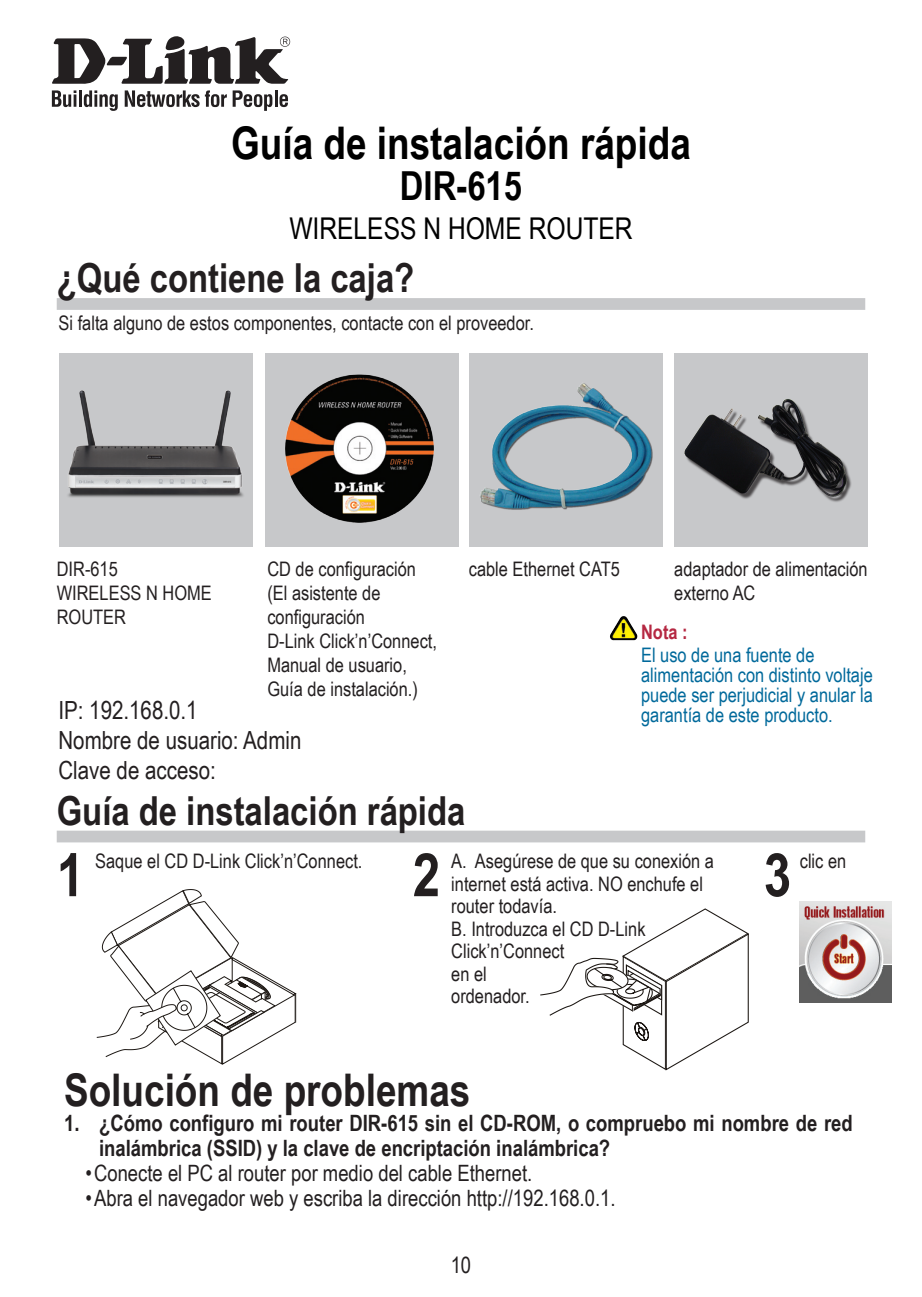
<style>
.page{position:relative;width:922px;height:1297px;background:#fff}
.page>*{position:absolute;margin:0;border:0;box-sizing:border-box;transform-origin:0 0}
.t1{font:700 60px "Arial Narrow";color:#231f20}
.t2{font:700 45px "Arial Narrow";color:#000}
.t3{font:700 45px "Arial Narrow";color:#231f20}
.t4{font:700 40px "Arial Narrow";color:#231f20}
.t5{font:700 40px "Arial Narrow";color:#000}
.t6{font:30px "Arial Narrow";color:#000}
.t7{font:25px/30px "Arial Narrow";color:#231f20}
.t8{font:700 22.5px/25px "Arial Narrow";color:#231f20}
.t9{font:22.5px "Arial Narrow";color:#231f20}
.t10{font:20px/24px "Arial Narrow";color:#231f20}
.t11{font:20px/20px "Arial Narrow";color:#00699b}
.t12{font:700 20px "Arial Narrow";color:#b52842}
</style>
<div class="page">
<svg style="left:52px;top:90px;width:24px;height:17px"></svg>
<hr style="left:79px;top:90px;width:3px;height:17px;background:#231f20">
<svg style="left:84px;top:90px;width:34px;height:21px"></svg>
<svg style="left:125px;top:90px;width:74px;height:17px"></svg>
<svg style="left:205px;top:90px;width:67px;height:21px"></svg>
<hr style="left:274px;top:90px;width:3px;height:17px;background:#231f20">
<svg style="left:279px;top:94px;width:9px;height:13px"></svg>
<svg style="left:52px;top:36px;width:238px;height:48px"></svg>
<div style="left:57px;top:831px;width:808px;height:11px;background:#c7c8ca"></div>
<div style="left:59px;top:353px;width:194px;height:193px;background:#c7c8ca"></div>
<div style="left:265px;top:353px;width:194px;height:193px;background:#c7c8ca"></div>
<div style="left:469px;top:353px;width:193px;height:193px;background:#c7c8ca"></div>
<div style="left:673px;top:353px;width:194px;height:193px;background:#c7c8ca"></div>
<img style="left:684px;top:399px;width:168px;height:103px">
<img style="left:480px;top:383px;width:173px;height:127px">
<div style="left:57px;top:298px;width:808px;height:12px;background:#c7c8ca"></div>
<img style="left:610px;top:616px;width:27px;height:24px">
<svg style="left:97px;top:889px;width:200px;height:176px"></svg>
<svg style="left:540px;top:908px;width:209px;height:163px"></svg>
<img style="left:68px;top:390px;width:176px;height:108px">
<img style="left:799px;top:901px;width:92px;height:102px">
<img style="left:285px;top:374px;width:149px;height:149px">
<h2 class="t2" style="left:231px;top:109px;width:461px">Guía de instalación rápida</h2>
<h3 class="t5" style="left:400px;top:155px;width:124px">DIR-615</h3>
<h3 class="t6" style="left:289px;top:207px;width:345px">WIRELESS N HOME ROUTER</h3>
<h3 class="t4" style="left:57px;top:248px;width:359px">¿Qué contiene la caja?</h3>
<p class="t10" style="left:59px;top:310px;width:477px">Si falta alguno de estos componentes, contacte con el proveedor.</p>
<p class="t10" style="left:267px;top:556px;width:171px">CD de configuración (El asistente de configuración<br>D-Link Click’n’Connect,<br>Manual de usuario,<br>Guía de instalación.)</p>
<p class="t10" style="left:468px;top:556px;width:153px">cable Ethernet CAT5</p>
<p class="t10" style="left:674px;top:556px;width:195px">adaptador de alimentación externo AC</p>
<p class="t10" style="left:57px;top:556px;width:156px">DIR-61 5<br>WIRELESS N HOME<br>ROUTER</p>
<p class="t12" style="left:641px;top:617px;width:48px">Nota :</p>
<p class="t11" style="left:641px;top:644px;width:233px">El uso de una fuente de alimentación con distinto voltaje puede ser perjudicial y anular la garantía de este producto.</p>
<p class="t7" style="left:58px;top:694px;width:244px">IP: 1 92.1 68.0.1<br>Nombre de usuario: Admin<br>Clave de acceso:</p>
<h3 class="t4" style="left:57px;top:781px;width:410px">Guía de instalación rápida</h3>
<h1 class="t1" style="left:57px;top:830px;width:29px">1</h1>
<p class="t10" style="left:95px;top:848px;width:269px">Saque el CD D-Link Click’n’Connect.</p>
<h1 class="t1" style="left:412px;top:830px;width:29px">2</h1>
<p class="t10" style="left:451px;top:849px;width:264px;line-height:22.5px">A. Asegúrese de que su conexión a internet está activa. NO enchufe el router todavía.<br>B. Introduzca el CD D-Link<br>Click’n’Connect<br>en el<br>ordenador.</p>
<p class="t10" style="left:799px;top:848px;width:48px">clic en</p>
<h1 class="t1" style="left:763px;top:830px;width:29px">3</h1>
<h2 class="t3" style="left:64px;top:1056px;width:408px">Solución de problemas</h2>
<p class="t8" style="left:99px;top:1109px;width:755px;text-indent:-35px">1. ¿Cómo configuro mi router DIR-615 sin el CD-ROM, o compruebo mi nombre de red inalámbrica (SSID) y la clave de encriptación inalámbrica?</p>
<p class="t9" style="left:85px;top:1156px;width:448px">• Conecte el PC al router por medio del cable Ethernet.</p>
<p class="t9" style="left:85px;top:1181px;width:531px">• Abra el navegador web y escriba la dirección http://1 92.1 68.0.1 .</p>
<p class="t9" style="left:450px;top:1248px;width:22px">10</p>
</div>
